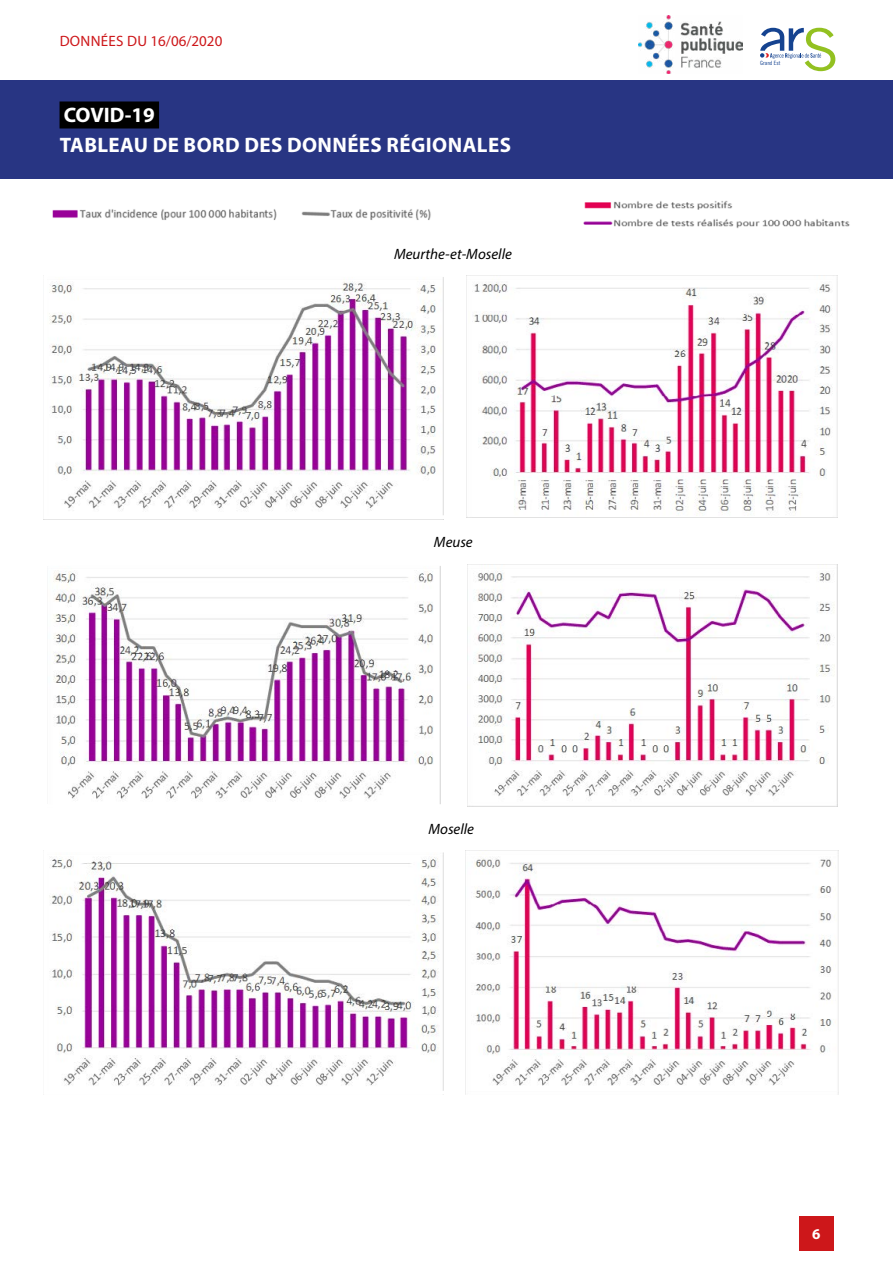
<style>
.page{position:relative;width:893px;height:1263px;background:#fff}
.page>*{position:absolute;margin:0;border:0;box-sizing:border-box;transform-origin:0 0}
.t1{font:700 21px/29.4px "Myriad Pro";letter-spacing:.02em;color:#fff}
.t2{font:italic 15px "Myriad Pro";color:#000}
.t3{font:15px "Myriad Pro";letter-spacing:.02em;color:#cd171a}
.t4{font:700 15px "Myriad Pro";color:#fff}
.t5{font:5.85px "Trade Gothic LT Std Cn 18";color:#154390}
</style>
<div class="page">
<div style="left:0;top:80px;width:893px;height:99px;background:#283583"></div>
<div style="left:60px;top:101px;width:99px;height:27px;background:#000"></div>
<div style="left:799px;top:1216px;width:34px;height:34px;background:#cd171a"></div>
<img style="left:638px;top:15px;width:104px;height:59px">
<svg style="left:760px;top:28px;width:75px;height:43px"></svg>
<img style="left:52px;top:209px;width:379px;height:11px">
<img style="left:583px;top:201px;width:267px;height:28px">
<img style="left:49px;top:278px;width:395px;height:236px">
<img style="left:467px;top:275px;width:370px;height:241px">
<img style="left:53px;top:567px;width:388px;height:236px">
<img style="left:467px;top:564px;width:370px;height:242px">
<img style="left:49px;top:854px;width:395px;height:235px">
<img style="left:465px;top:851px;width:374px;height:243px">
<p class="t3" style="left:60px;top:31px;width:164px">DONNÉES DU 16/06/2020</p>
<p class="t1" style="left:60px;top:100px;width:453px">COVID-19<br>TABLEAU DE BORD DES DONNÉES RÉGIONALES</p>
<p class="t2" style="left:394px;top:244px;width:119px">Meurthe-et-Moselle</p>
<p class="t2" style="left:434px;top:533px;width:40px">Meuse</p>
<p class="t2" style="left:428px;top:820px;width:47px">Moselle</p>
<p class="t5" style="left:760px;top:59px;width:22px">Grand Est</p>
<p class="t4" style="left:812px;top:1224px;width:10px">6</p>
</div>
